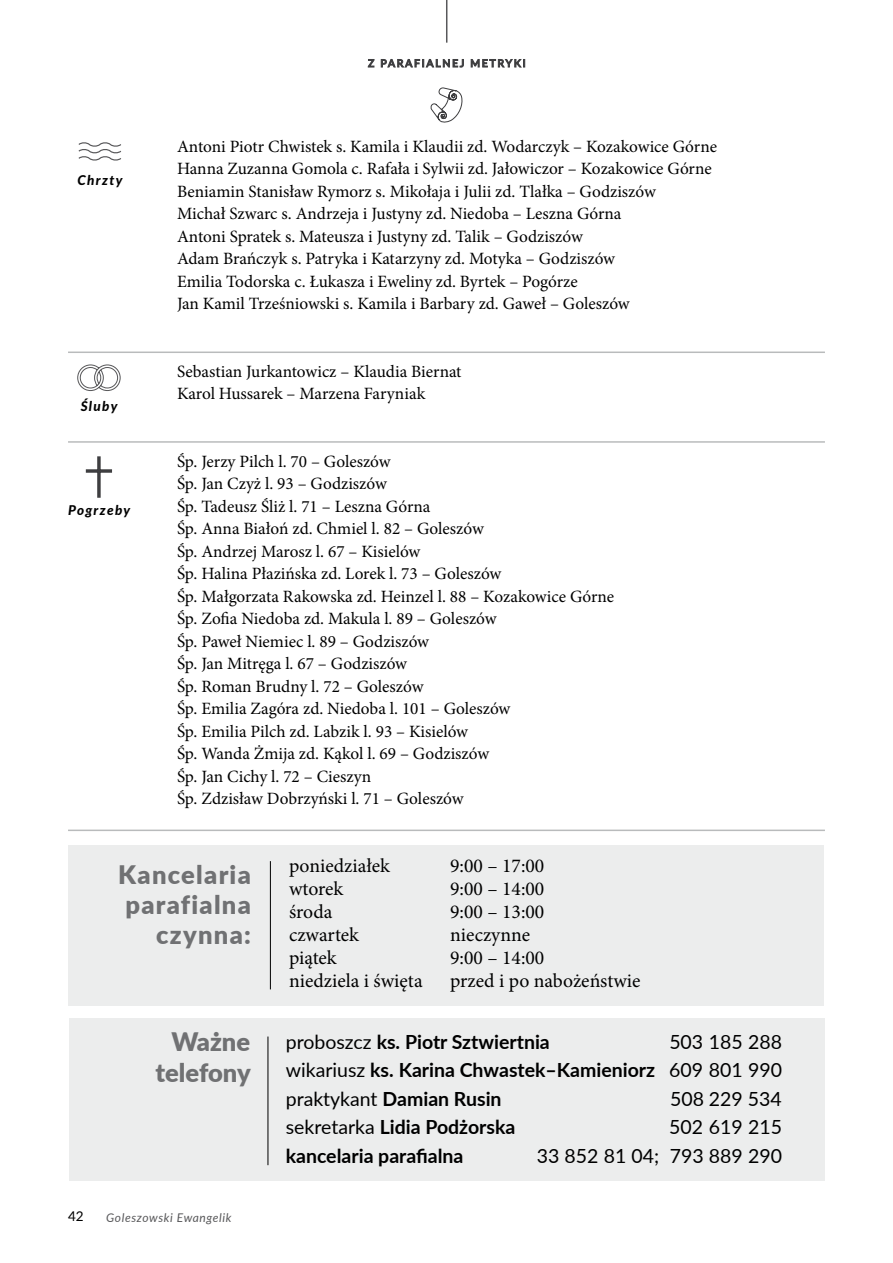
<style>
.page{position:relative;width:893px;height:1263px;background:#fff}
.page>*{position:absolute;margin:0;border:0;box-sizing:border-box;transform-origin:0 0}
.t1{font:900 25.5px/30px "Lato";letter-spacing:.05em;color:#707173;text-align:right}
.t2{font:900 25.5px/30.6px "Lato";color:#707173;text-align:center}
.t3{font:19.65px "Minion Pro";color:#000}
.t4{font:700 19.5px/28.5px "Lato";color:#000;text-align:justify}
.t5{font:19.5px "Lato";color:#000}
.t6{font:17.25px/22.5px "Minion Pro";color:#000}
.t7{font:italic 800 13.5px "Lato";letter-spacing:.1em;color:#000}
.t8{font:13.5px "Lato";color:#000}
.t9{font:italic 12px "Lato";letter-spacing:.05em;color:#58585a}
.s1{font-weight:400}
</style>
<div class="page">
<svg style="left:97px;top:456px;width:4px;height:42px"></svg>
<svg style="left:86px;top:469px;width:26px;height:4px"></svg>
<svg style="left:78px;top:142px;width:44px;height:19px"></svg>
<hr style="left:68px;top:441px;width:757px;height:2px;background:#b9bbbc">
<svg style="left:77px;top:364px;width:44px;height:27px"></svg>
<hr style="left:68px;top:351px;width:757px;height:2px;background:#b9bbbc">
<hr style="left:446px;top:0;width:1px;height:43px;background:#58585a">
<svg style="left:430px;top:87px;width:32px;height:36px"></svg>
<svg style="left:367px;top:59px;width:158px;height:9px"></svg>
<div style="left:69px;top:845px;width:755px;height:160px;background:#eceded"></div>
<div style="left:70px;top:1018px;width:755px;height:163px;background:#eceded"></div>
<hr style="left:268px;top:1036px;width:1px;height:129px;background:#000">
<hr style="left:270px;top:861px;width:1px;height:128px;background:#000">
<hr style="left:68px;top:829px;width:757px;height:2px;background:#b9bbbc">
<p class="t7" style="left:78px;top:170px;width:46px">Chrzty</p>
<p class="t7" style="left:81px;top:396px;width:38px">Śluby</p>
<p class="t7" style="left:68px;top:500px;width:64px">Pogrzeby</p>
<p class="t6" style="left:177px;top:135px;width:542px">Antoni Piotr Chwistek s. Kamila i Klaudii zd. Wodarczyk – Kozakowice Górne Hanna Zuzanna Gomola c. Rafała i Sylwii zd. Jałowiczor – Kozakowice Górne Beniamin Stanisław Rymorz s. Mikołaja i Julii zd. Tlałka – Godziszów<br>Michał Szwarc s. Andrzeja i Justyny zd. Niedoba – Leszna Górna<br>Antoni Spratek s. Mateusza i Justyny zd. Talik – Godziszów<br>Adam Brańczyk s. Patryka i Katarzyny zd. Motyka – Godziszów<br>Emilia Todorska c. Łukasza i Eweliny zd. Byrtek – Pogórze<br>Jan Kamil Trześniowski s. Kamila i Barbary zd. Gaweł – Goleszów</p>
<p class="t6" style="left:177px;top:360px;width:286px">Sebastian Jurkantowicz – Klaudia Biernat<br>Karol Hussarek – Marzena Faryniak</p>
<p class="t6" style="left:177px;top:450px;width:439px">Śp. Jerzy Pilch l. 70 – Goleszów<br>Śp. Jan Czyż l. 93 – Godziszów<br>Śp. Tadeusz Śliż l. 71 – Leszna Górna<br>Śp. Anna Białoń zd. Chmiel l. 82 – Goleszów<br>Śp. Andrzej Marosz l. 67 – Kisielów<br>Śp. Halina Płazińska zd. Lorek l. 73 – Goleszów<br>Śp. Małgorzata Rakowska zd. Heinzel l. 88 – Kozakowice Górne Śp. Zofia Niedoba zd. Makula l. 89 – Goleszów<br>Śp. Paweł Niemiec l. 89 – Godziszów<br>Śp. Jan Mitręga l. 67 – Godziszów<br>Śp. Roman Brudny l. 72 – Goleszów<br>Śp. Emilia Zagóra zd. Niedoba l. 101 – Goleszów<br>Śp. Emilia Pilch zd. Labzik l. 93 – Kisielów<br>Śp. Wanda Żmija zd. Kąkol l. 69 – Godziszów<br>Śp. Jan Cichy l. 72 – Cieszyn<br>Śp. Zdzisław Dobrzyński l. 71 – Goleszów</p>
<h1 class="t1" style="left:118px;top:858px;width:134px">Kancelaria parafialna czynna:</h1>
<p class="t3" style="left:289px;top:853px;width:103px">poniedziałek</p>
<p class="t3" style="left:450px;top:853px;width:96px">9:00 – 17:00</p>
<p class="t3" style="left:289px;top:876px;width:56px">wtorek</p>
<p class="t3" style="left:450px;top:876px;width:96px">9:00 – 14:00</p>
<p class="t3" style="left:289px;top:899px;width:45px">środa</p>
<p class="t3" style="left:450px;top:899px;width:96px">9:00 – 13:00</p>
<p class="t3" style="left:289px;top:922px;width:72px">czwartek</p>
<p class="t3" style="left:450px;top:922px;width:81px">nieczynne</p>
<p class="t3" style="left:289px;top:944px;width:49px">piątek</p>
<p class="t3" style="left:450px;top:944px;width:96px">9:00 – 14:00</p>
<p class="t3" style="left:289px;top:967px;width:135px">niedziela i święta</p>
<p class="t3" style="left:450px;top:967px;width:192px">przed i po nabożeństwie</p>
<h1 class="t2" style="left:156px;top:1025px;width:97px">Ważne telefony</h1>
<p class="t4" style="left:286px;top:1027px;width:265px"><span class="s1">proboszcz</span> ks. Piotr Sztwiertnia</p>
<p class="t4" style="left:286px;top:1027px;width:498px;text-indent:384px"><span class="s1">503 185 288 wikariusz</span> ks. Karina Chwastek–Kamieniorz <span class="s1">609 801 990 praktykant</span> Damian Rusin</p>
<p class="t5" style="left:670px;top:1085px;width:113px">508 229 534</p>
<p class="t8" style="left:68px;top:1206px;width:17px">42</p>
<p class="t9" style="left:106px;top:1209px;width:127px">Goleszowski Ewangelik</p>
<p class="t4" style="left:286px;top:1112px;width:231px"><span class="s1">sekretarka</span> Lidia Podżorska</p>
<p class="t5" style="left:669px;top:1113px;width:114px">502 619 215</p>
<p class="t4" style="left:286px;top:1141px;width:179px">kancelaria parafialna</p>
<p class="t5" style="left:537px;top:1142px;width:247px">33 852 81 04; 793 889 290</p>
</div>
